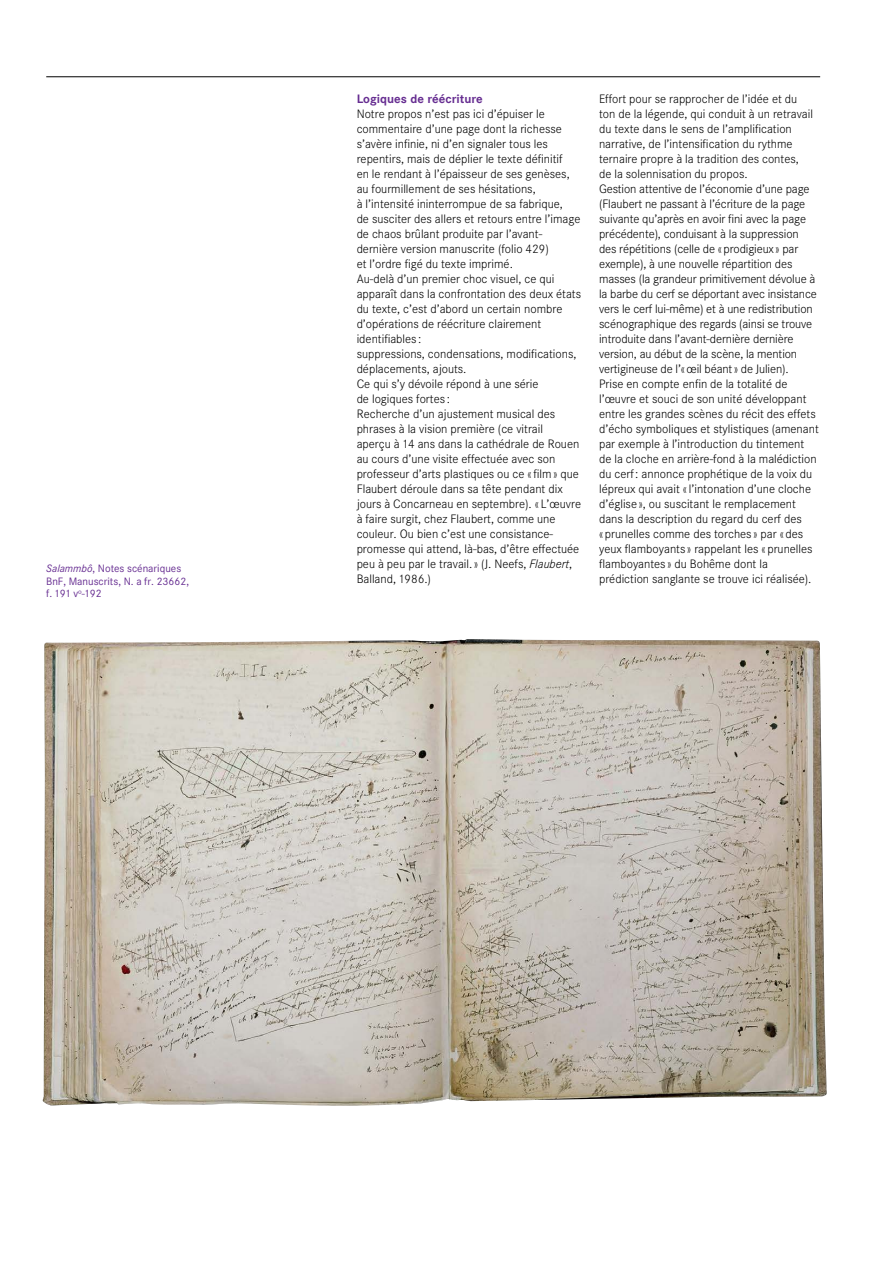
<style>
.page{position:relative;width:893px;height:1263px;background:#fff}
.page>*{position:absolute;margin:0;border:0;box-sizing:border-box;transform-origin:0 0}
.t1{font:300 12px/15px "Corporate SBQ3";color:#000}
.t2{font:700 12px "Corporate SBQ3";color:#662d91}
.t3{font:10.5px/12.8px "Corporate SBQ3";color:#662d91}
.s1{font-style:italic}
</style>
<div class="page">
<hr style="left:46px;top:77px;width:774px;height:1px;background:#000">
<img style="left:42px;top:639px;width:785px;height:467px">
<p class="t3" style="left:46px;top:562px;width:144px"><span class="s1">Salammbô</span>, Notes scénariques<br>BnF, Manuscrits, N. a fr. 23662, f. 191 v°-192</p>
<p class="t2" style="left:357px;top:91px;width:128px">Logiques de réécriture</p>
<p class="t1" style="left:357px;top:106px;width:226px">Notre propos n’est pas ici d’épuiser le commentaire d’une page dont la richesse s’avère infinie, ni d’en signaler tous les repentirs, mais de déplier le texte définitif<br>en le rendant à l’épaisseur de ses genèses, au fourmillement de ses hésitations,<br>à l’intensité ininterrompue de sa fabrique,<br>de susciter des allers et retours entre l’image de chaos brûlant produite par l’avant&shy;dernière version manuscrite (folio 429)<br>et l’ordre figé du texte imprimé.<br>Au-delà d’un premier choc visuel, ce qui apparaît dans la confrontation des deux états du texte, c’est d’abord un certain nombre d’opérations de réécriture clairement identifiables :<br>suppressions, condensations, modifications, déplacements, ajouts.<br>Ce qui s’y dévoile répond à une série<br>de logiques fortes:<br>Recherche d’un ajustement musical des phrases à la vision première (ce vitrail<br>aperçu à 14 ans dans la cathédrale de Rouen au cours d’une visite effectuée avec son professeur d’arts plastiques ou ce «film» que Flaubert déroule dans sa tête pendant dix jours à Concarneau en septembre). « L’œuvre à faire surgit, chez Flaubert, comme une couleur. Ou bien c’est une consistance&shy;promesse qui attend, là-bas, d’être effectuée peu à peu par le travail.» (J. Neefs, <span class="s1">Flaubert</span>, Balland, 1986.)</p>
<p class="t1" style="left:599px;top:91px;width:221px">Effort pour se rapprocher de l’idée et du<br>ton de la légende, qui conduit à un retravail du texte dans le sens de l’amplification narrative, de l’intensification du rythme ternaire propre à la tradition des contes,<br>de la solennisation du propos.<br>Gestion attentive de l’économie d’une page (Flaubert ne passant à l’écriture de la page suivante qu’après en avoir fini avec la page précédente), conduisant à la suppression des répétitions (celle de «prodigieux» par exemple), à une nouvelle répartition des masses (la grandeur primitivement dévolue à la barbe du cerf se déportant avec insistance vers le cerf lui-même) et à une redistribution scénographique des regards (ainsi se trouve introduite dans l’avant-dernière dernière version, au début de la scène, la mention vertigineuse de l’«œil béant» de Julien).<br>Prise en compte enfin de la totalité de l’œuvre et souci de son unité développant entre les grandes scènes du récit des effets d’écho symboliques et stylistiques (amenant par exemple à l’introduction du tintement de la cloche en arrière-fond à la malédiction du cerf: annonce prophétique de la voix du lépreux qui avait «l’intonation d’une cloche d’église», ou suscitant le remplacement dans la description du regard du cerf des «prunelles comme des torches » par «des yeux flamboyants » rappelant les «prunelles flamboyantes » du Bohême dont la prédiction sanglante se trouve ici réalisée).</p>
</div>
